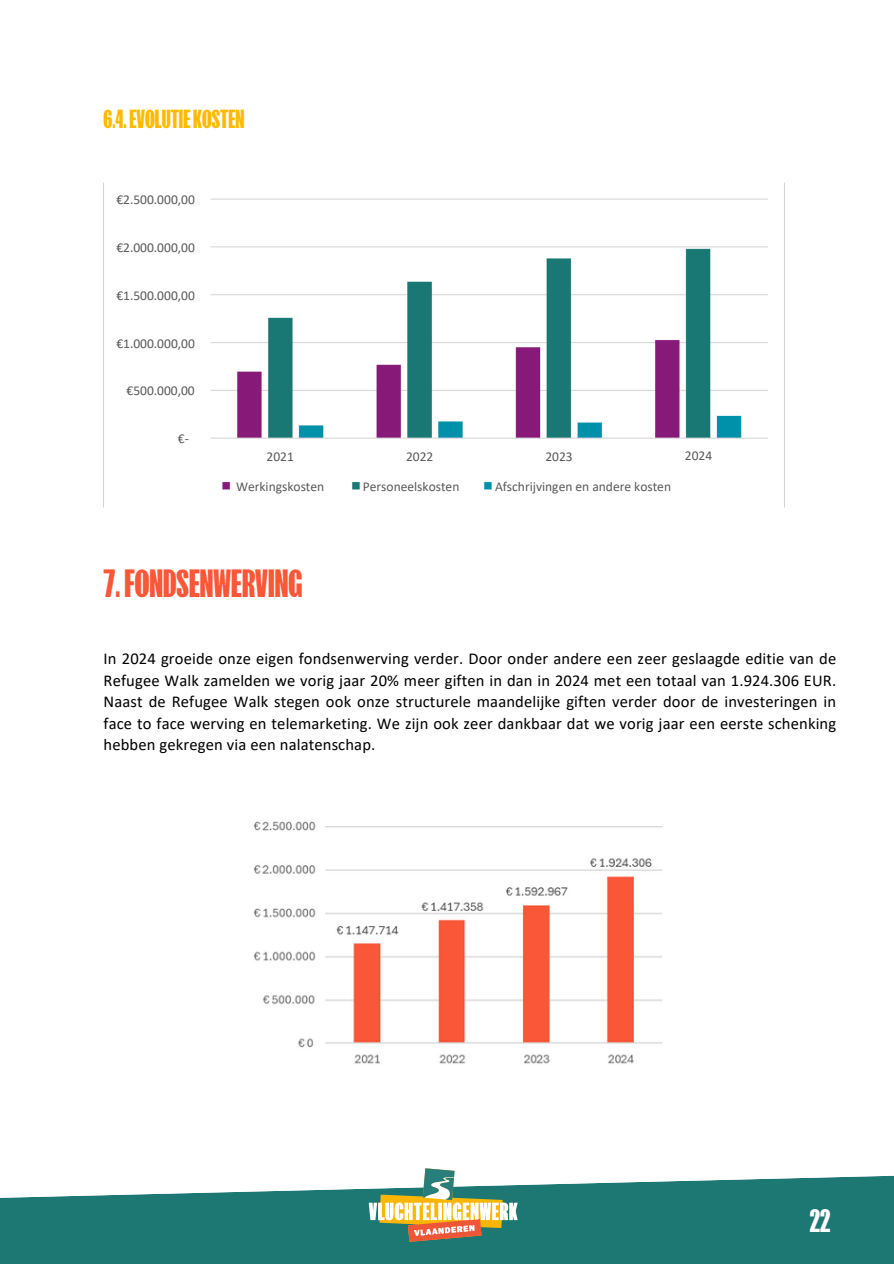
<style>
.page{position:relative;width:894px;height:1264px;background:#fff}
.page>*{position:absolute;margin:0;border:0;box-sizing:border-box;transform-origin:0 0}
.t1{font:700 36px "FK Screamer";color:#f95738}
.t2{font:700 30px "FK Screamer";color:#fff}
.t3{font:700 24px "FK Screamer";color:#ffba00}
.t4{font:16.5px/21.3px "Calibri";letter-spacing:.01em;color:#000;text-align:justify}
.t5{font:13.5px "Calibri";color:#595959}
</style>
<div class="page">
<img style="left:254px;top:821px;width:409px;height:243px">
<img style="left:103px;top:182px;width:682px;height:326px">
<svg style="left:0;top:1175px;width:893px;height:88px;background:#3a8985"></svg>
<svg style="left:368px;top:1168px;width:149px;height:73px"></svg>
<p class="t3" style="left:104px;top:106px;width:142px">6.4.EVOLUTIEKOSTEN</p>
<p class="t5" style="left:116px;top:194px;width:80px">€2.500.000,00</p>
<p class="t5" style="left:116px;top:242px;width:80px">€2.000.000,00</p>
<p class="t5" style="left:116px;top:290px;width:80px">€1.500.000,00</p>
<p class="t5" style="left:116px;top:337px;width:80px">€1.000.000,00</p>
<p class="t5" style="left:126px;top:385px;width:70px">€500.000,00</p>
<p class="t5" style="left:178px;top:433px;width:12px">€-</p>
<p class="t5" style="left:266px;top:450px;width:29px">2021</p>
<p class="t5" style="left:236px;top:480px;width:90px">Werkingskosten</p>
<p class="t1" style="left:104px;top:563px;width:200px">7.FONDSENWERVING</p>
<p class="t5" style="left:406px;top:450px;width:29px">2022</p>
<p class="t5" style="left:363px;top:480px;width:98px">Personeelskosten</p>
<p class="t5" style="left:545px;top:450px;width:29px">2023</p>
<p class="t5" style="left:495px;top:480px;width:177px">Afschrijvingen en andere kosten</p>
<h1 class="t5" style="left:684px;top:450px;width:29px">2024</h1>
<h2 class="t4" style="left:104px;top:649px;width:734px">In 2024 groeide onze eigen fondsenwerving verder. Door onder andere een zeer geslaagde editie van de Refugee Walk zamelden we vorig jaar 20% meer giften in dan in 2024 met een totaal van 1.924.306 EUR.<br>Naast de Refugee Walk stegen ook onze structurele maandelijke giften verder door de investeringen in face to face werving en telemarketing. We zijn ook zeer dankbaar dat we vorig jaar een eerste schenking hebben gekregen via een nalatenschap.</h2>
<h3 class="t2" style="left:809px;top:1204px;width:22px">22</h3>
</div>
